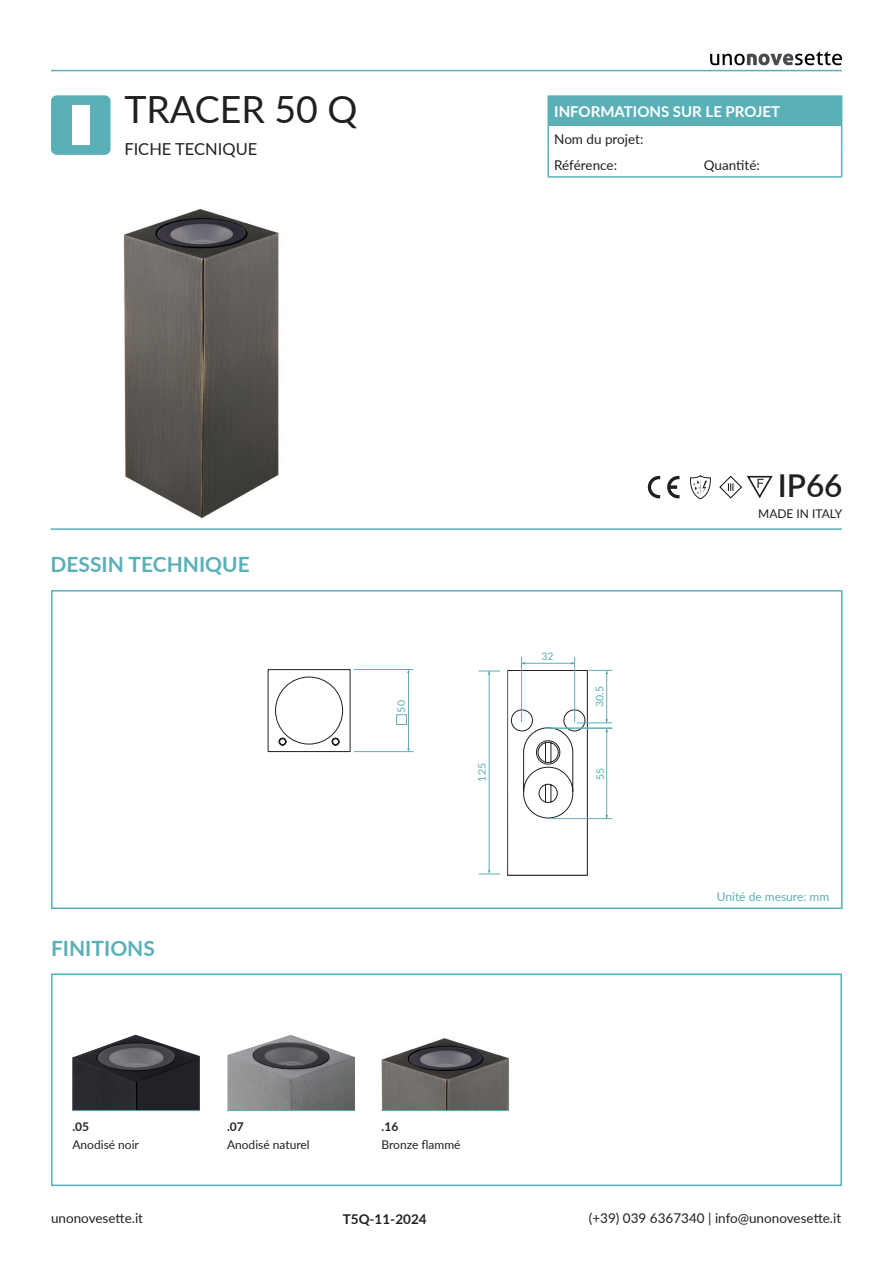
<style>
.page{position:relative;width:893px;height:1263px;background:#fff}
.page>*{position:absolute;margin:0;border:0;box-sizing:border-box;transform-origin:0 0}
.t1{font:37.5px "Lato";color:#231f20}
.t2{font:600 31.5px "Lato";color:#231f20}
.TITOLETTI_VERDI{font:700 21px "Lato";color:#5bb0b8}
.t3{font:16.5px "Lato";color:#231f20}
.t4{font:700 15px "Lato";color:#fff}
.t5{font:13.5px "Lato";color:#231f20}
.t6{font:700 13.5px "Lato";color:#231f20}
.t7{font:12px "Lato";color:#231f20}
.t8{font:12px "Lato";color:#5bb0b8}
.t9{font:700 12px "Lato";color:#231f20}
.Body_Text{font:10.5px "Lato";color:#5bb0b8}
</style>
<div class="page">
<svg style="left:710px;top:51px;width:132px;height:14px"></svg>
<hr style="left:51px;top:70px;width:791px;height:1px;background:#5bb0b8">
<hr style="left:51px;top:528px;width:791px;height:2px;background:#5bb0b8">
<div style="left:51px;top:973px;width:791px;height:213px;border:2px solid #5bb0b8"></div>
<div style="left:51px;top:95px;width:60px;height:60px;background:#5bb0b8;border-radius:6px"></div>
<img style="left:381px;top:1038px;width:129px;height:72px">
<img style="left:72px;top:1035px;width:128px;height:75px">
<img style="left:227px;top:1035px;width:128px;height:75px">
<hr style="left:382px;top:1110px;width:127px;height:1px;background:#5bb0b8">
<hr style="left:227px;top:1110px;width:128px;height:1px;background:#5bb0b8">
<hr style="left:72px;top:1110px;width:128px;height:1px;background:#5bb0b8">
<div style="left:51px;top:590px;width:792px;height:319px;border:2px solid #5bb0b8"></div>
<svg style="left:648px;top:476px;width:12px;height:22px"></svg>
<svg style="left:667px;top:476px;width:12px;height:22px"></svg>
<svg style="left:719px;top:476px;width:54px;height:22px"></svg>
<svg style="left:690px;top:475px;width:21px;height:24px"></svg>
<div style="left:73px;top:106px;width:17px;height:39px;background:#fff"></div>
<hr style="left:354px;top:669px;width:59px;height:1px;background:#5bb0b8">
<hr style="left:354px;top:751px;width:59px;height:1px;background:#5bb0b8">
<hr style="left:408px;top:670px;width:1px;height:80px;background:#5bb0b8">
<svg style="left:479px;top:671px;width:21px;height:4px"></svg>
<svg style="left:479px;top:870px;width:21px;height:5px"></svg>
<hr style="left:489px;top:671px;width:1px;height:200px;background:#5bb0b8">
<img style="left:123px;top:208px;width:156px;height:311px">
<svg style="left:268px;top:669px;width:82px;height:83px"></svg>
<div style="left:396px;top:714px;width:11px;height:11px;border:1px solid #5bb0b8"></div>
<hr style="left:521px;top:657px;width:1px;height:65px;background:#5bb0b8">
<hr style="left:574px;top:657px;width:1px;height:65px;background:#5bb0b8">
<svg style="left:507px;top:662px;width:105px;height:213px"></svg>
<hr style="left:606px;top:728px;width:1px;height:91px;background:#5bb0b8">
<div style="left:548px;top:96px;width:294px;height:30px;background:#5bb0b8"></div>
<hr style="left:547px;top:126px;width:2px;height:25px;background:#5bb0b8">
<hr style="left:547px;top:151px;width:2px;height:25px;background:#5bb0b8">
<hr style="left:547px;top:95px;width:151px;height:2px;background:#5bb0b8">
<hr style="left:547px;top:97px;width:2px;height:29px;background:#5bb0b8">
<hr style="left:698px;top:95px;width:144px;height:2px;background:#5bb0b8">
<svg style="left:841px;top:126px;width:1px;height:50px"></svg>
<hr style="left:547px;top:176px;width:151px;height:2px;background:#5bb0b8">
<hr style="left:698px;top:176px;width:144px;height:2px;background:#5bb0b8">
<p class="t1" style="left:124px;top:83px;width:235px">TRACER 50 Q</p>
<p class="t3" style="left:124px;top:137px;width:134px">FICHE TECNIQUE</p>
<p class="t4" style="left:554px;top:101px;width:227px">INFORMATIONS SUR LE PROJET</p>
<p class="t5" style="left:554px;top:129px;width:91px">Nom du projet:</p>
<p class="t5" style="left:554px;top:155px;width:64px">Référence:</p>
<p class="t5" style="left:704px;top:155px;width:58px">Quantité:</p>
<p class="TITOLETTI_VERDI" style="left:51px;top:549px;width:201px">DESSIN TECHNIQUE</p>
<p class="TITOLETTI_VERDI" style="left:51px;top:933px;width:105px">FINITIONS</p>
<p class="t9" style="left:72px;top:1117px;width:18px">.05</p>
<p class="t7" style="left:72px;top:1135px;width:68px">Anodisé noir</p>
<p class="t9" style="left:227px;top:1117px;width:18px">.07</p>
<p class="t7" style="left:227px;top:1135px;width:84px">Anodisé naturel</p>
<p class="Body_Text" style="left:394px;top:712px;width:14px;rotate:-90deg">50</p>
<p class="Body_Text" style="left:474px;top:781px;width:20px;rotate:-90deg">125</p>
<p class="Body_Text" style="left:541px;top:649px;width:14px">32</p>
<p class="Body_Text" style="left:592px;top:707px;width:22px;rotate:-90deg">30.5</p>
<p class="Body_Text" style="left:593px;top:780px;width:14px;rotate:-90deg">55</p>
<p class="t9" style="left:382px;top:1117px;width:18px">.16</p>
<p class="t7" style="left:382px;top:1135px;width:81px">Bronze flammé</p>
<p class="t2" style="left:778px;top:463px;width:66px">IP66</p>
<p class="t7" style="left:758px;top:505px;width:86px">MADE IN ITALY</p>
<p class="t8" style="left:717px;top:888px;width:114px">Unité de mesure: mm</p>
<p class="t5" style="left:51px;top:1208px;width:94px">unonovesette.it</p>
<p class="t5" style="left:589px;top:1208px;width:254px">(+39) 039 6367340 | info@unonovesette.it</p>
<p class="t6" style="left:343px;top:1209px;width:85px">T5Q-11-2024</p>
</div>
